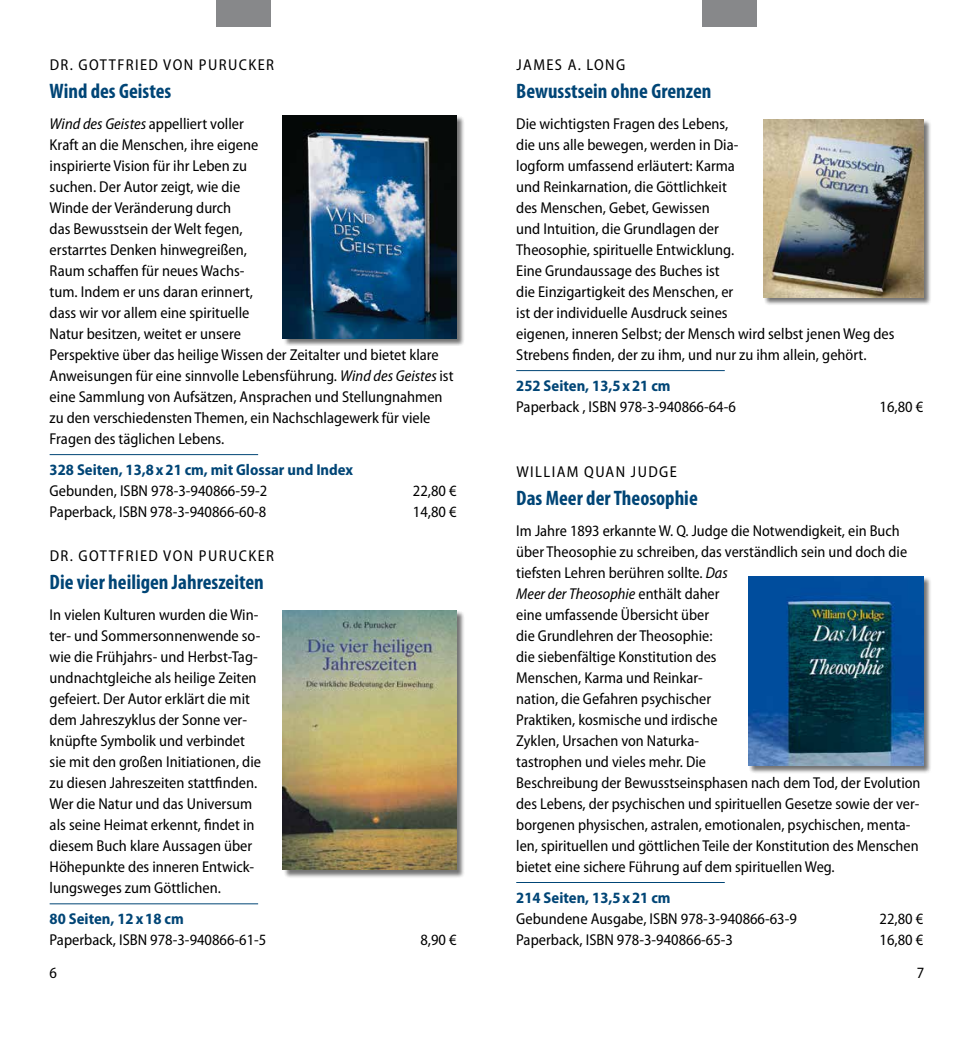
<style>
.page{position:relative;width:973px;height:1042px;background:#fff}
.page>*{position:absolute;margin:0;border:0;box-sizing:border-box;transform-origin:0 0}
.t1{font:700 condensed 21px "Myriad Pro";color:#004576}
.t2{font:semi-condensed 15.75px/21px "Myriad Pro";color:#000}
.t3{font:700 semi-condensed 15.75px "Myriad Pro";color:#004576}
.t4{font:semi-condensed 15.75px "Myriad Pro";letter-spacing:.09em;color:#000}
.s1{font-style:italic}
</style>
<div class="page">
<div style="left:216px;top:0;width:54px;height:27px;background:#87888a"></div>
<div style="left:702px;top:0;width:54px;height:27px;background:#87888a"></div>
<hr style="left:516px;top:882px;width:208px;height:1px;background:#004576">
<div style="left:283px;top:116px;width:181px;height:230px;background:#000;opacity:.55"></div>
<img style="left:283px;top:115px;width:173px;height:223px">
<div style="left:283px;top:610px;width:181px;height:268px;background:#000;opacity:.55"></div>
<img style="left:283px;top:610px;width:173px;height:260px">
<div style="left:763px;top:119px;width:168px;height:187px;background:#000;opacity:.55"></div>
<img style="left:763px;top:119px;width:160px;height:178px">
<div style="left:748px;top:577px;width:183px;height:197px;background:#000;opacity:.55"></div>
<img style="left:748px;top:577px;width:175px;height:189px">
<hr style="left:50px;top:454px;width:208px;height:1px;background:#004576">
<hr style="left:50px;top:903px;width:208px;height:1px;background:#004576">
<hr style="left:516px;top:370px;width:208px;height:1px;background:#004576">
<p class="t4" style="left:50px;top:56px;width:226px">DR. GOTTFRIED VON PURUCKER</p>
<h1 class="t1" style="left:50px;top:79px;width:123px">Wind des Geistes</h1>
<p class="t2" style="left:50px;top:113px;width:405px"><span class="s1">Wind des Geistes</span> appelliert voller<br>Kraft an die Menschen, ihre eigene<br>inspirierte Vision für ihr Leben zu<br>suchen. Der Autor zeigt, wie die<br>Winde der Veränderung durch<br>das Bewusstsein der Welt fegen,<br>erstarrtes Denken hinwegreißen,<br>Raum schaffen für neues Wachs-<br>tum. Indem er uns daran erinnert,<br>dass wir vor allem eine spirituelle<br>Natur besitzen, weitet er unsere<br>Perspektive über das heilige Wissen der Zeitalter und bietet klare Anweisungen für eine sinnvolle Lebensführung. <span class="s1">Wind des Geistes</span> ist eine Sammlung von Aufsätzen, Ansprachen und Stellungnahmen zu den verschiedensten Themen, ein Nachschlagewerk für viele Fragen des täglichen Lebens.</p>
<p class="t3" style="left:50px;top:461px;width:305px">328 Seiten, 13,8x21 cm, mit Glossar und Index</p>
<p class="t2" style="left:50px;top:480px;width:219px">Gebunden, ISBN 978-3-940866-59-2</p>
<p class="t2" style="left:413px;top:480px;width:45px">22,80 €</p>
<p class="t2" style="left:50px;top:501px;width:218px">Paperback, ISBN 978-3-940866-60-8</p>
<p class="t2" style="left:413px;top:501px;width:45px">14,80 €</p>
<p class="t4" style="left:50px;top:547px;width:226px">DR. GOTTFRIED VON PURUCKER</p>
<h1 class="t1" style="left:50px;top:570px;width:216px">Die vier heiligen Jahreszeiten</h1>
<p class="t2" style="left:50px;top:604px;width:213px">In vielen Kulturen wurden die Win&shy;ter- und Sommersonnenwende so&shy;wie die Frühjahrs- und Herbst-Tag&shy;undnachtgleiche als heilige Zeiten gefeiert. Der Autor erklärt die mit dem Jahreszyklus der Sonne ver&shy;knüpfte Symbolik und verbindet sie mit den großen Initiationen, die zu diesen Jahreszeiten stattfinden.<br>Wer die Natur und das Universum als seine Heimat erkennt, findet in diesem Buch klare Aussagen über Höhepunkte des inneren Entwick&shy;lungsweges zum Göttlichen.</p>
<p class="t3" style="left:50px;top:910px;width:136px">80 Seiten, 12x18 cm</p>
<p class="t2" style="left:50px;top:929px;width:218px">Paperback, ISBN 978-3-940866-61-5</p>
<p class="t2" style="left:420px;top:929px;width:38px">8,90 €</p>
<p class="t4" style="left:516px;top:56px;width:110px">JAMES A. LONG</p>
<h1 class="t1" style="left:516px;top:79px;width:197px">Bewusstsein ohne Grenzen</h1>
<p class="t2" style="left:516px;top:113px;width:380px">Die wichtigsten Fragen des Lebens,<br>die uns alle bewegen, werden in Dia-<br>logform umfassend erläutert: Karma<br>und Reinkarnation, die Göttlichkeit<br>des Menschen, Gebet, Gewissen<br>und Intuition, die Grundlagen der<br>Theosophie, spirituelle Entwicklung.<br>Eine Grundaussage des Buches ist<br>die Einzigartigkeit des Menschen, er<br>ist der individuelle Ausdruck seines<br>eigenen, inneren Selbst; der Mensch wird selbst jenen Weg des Strebens finden, der zu ihm, und nur zu ihm allein, gehört.</p>
<p class="t3" style="left:516px;top:377px;width:156px">252 Seiten, 13,5x21 cm</p>
<p class="t2" style="left:516px;top:396px;width:221px">Paperback , ISBN 978-3-940866-64-6</p>
<p class="t2" style="left:879px;top:396px;width:45px">16,80 €</p>
<p class="t4" style="left:516px;top:463px;width:162px">WILLIAM QUAN JUDGE</p>
<h1 class="t1" style="left:516px;top:486px;width:183px">Das Meer der Theosophie</h1>
<p class="t2" style="left:516px;top:520px;width:405px">Im Jahre 1893 erkannte W. Q. Judge die Notwendigkeit, ein Buch über Theosophie zu schreiben, das verständlich sein und doch die tiefsten Lehren berühren sollte. <span class="s1">Das<br>Meer der Theosophie</span> enthält daher<br>eine umfassende Übersicht über<br>die Grundlehren der Theosophie:<br>die siebenfältige Konstitution des<br>Menschen, Karma und Reinkar-<br>nation, die Gefahren psychischer<br>Praktiken, kosmische und irdische<br>Zyklen, Ursachen von Naturka-<br>tastrophen und vieles mehr. Die<br>Beschreibung der Bewusstseinsphasen nach dem Tod, der Evolution des Lebens, der psychischen und spirituellen Gesetze sowie der ver&shy;borgenen physischen, astralen, emotionalen, psychischen, menta&shy;len, spirituellen und göttlichen Teile der Konstitution des Menschen bietet eine sichere Führung auf dem spirituellen Weg.</p>
<p class="t3" style="left:516px;top:888px;width:156px">214 Seiten, 13,5x21 cm</p>
<p class="t2" style="left:516px;top:908px;width:282px">Gebundene Ausgabe, ISBN 978-3-940866-63-9</p>
<p class="t2" style="left:879px;top:908px;width:45px">22,80 €</p>
<p class="t2" style="left:516px;top:929px;width:218px">Paperback, ISBN 978-3-940866-65-3</p>
<p class="t2" style="left:879px;top:929px;width:45px">16,80 €</p>
<p class="t2" style="left:50px;top:963px;width:9px">6</p>
<p class="t2" style="left:916px;top:963px;width:9px">7</p>
</div>
